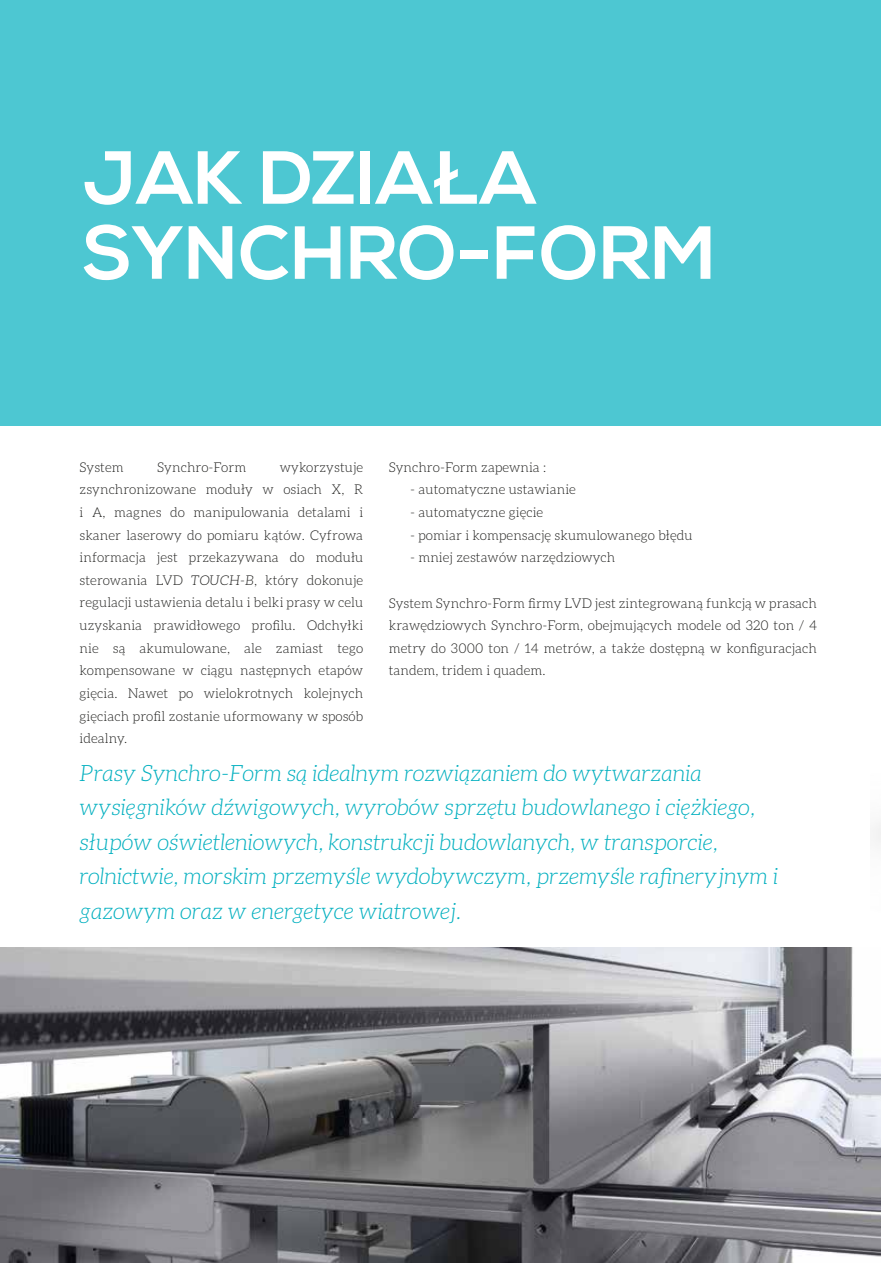
<style>
.page{position:relative;width:881px;height:1263px;background:#fff}
.page>*{position:absolute;margin:0;border:0;box-sizing:border-box;transform-origin:0 0}
.t1{font:700 75px/75px "Nexa";letter-spacing:.01em;color:#fff}
.t2{font:italic 300 22.5px/34.5px "Aleo";color:#00afbf}
.t3{font:300 13.5px/22.6px "Aleo";letter-spacing:.005em;color:#1d1d1b;text-align:justify}
.s1{font-style:italic}
</style>
<div class="page">
<img style="left:0;top:947px;width:880px;height:316px">
<div style="left:0;top:0;width:880px;height:426px;background:#4dc7d2"></div>
<img style="left:870px;top:823px;width:10px;height:133px">
<h1 class="t1" style="left:83px;top:143px;width:634px">JAK DZIAŁA<br>SYNCHRO-FORM</h1>
<p class="t3" style="left:80px;top:455px;width:285px;text-indent:200px">wykorzystuje zsynchronizowane moduły w osiach X, R i A, magnes do manipulowania detalami i skaner laserowy do pomiaru kątów. Cyfrowa informacja jest przekazywana do modułu sterowania LVD <span class="s1">TOUCH-B</span>, który dokonuje regulacji ustawienia detalu i belki prasy w celu uzyskania prawidłowego profilu. Odchyłki nie są akumulowane, ale zamiast tego kompensowane w ciągu następnych etapów gięcia. Nawet po wielokrotnych kolejnych gięciach profil zostanie uformowany w sposób idealny.</p>
<p class="t3" style="left:388px;top:455px;width:159px">Synchro-Form zapewnia :</p>
<p class="t3" style="left:80px;top:455px;width:46px">System</p>
<p class="t3" style="left:157px;top:455px;width:91px">Synchro-Form</p>
<p class="t3" style="left:410px;top:478px;width:167px">- automatyczne ustawianie</p>
<p class="t3" style="left:410px;top:501px;width:135px">- automatyczne gięcie</p>
<p class="t3" style="left:410px;top:523px;width:284px">- pomiar i kompensację skumulowanego błędu</p>
<p class="t3" style="left:410px;top:546px;width:207px">- mniej zestawów narzędziowych</p>
<p class="t3" style="left:388px;top:591px;width:429px">System Synchro-Form firmy LVD jest zintegrowaną funkcją w prasach krawędziowych Synchro-Form, obejmujących modele od 320 ton / 4 metry do 3000 ton / 14 metrów, a także dostępną w konfiguracjach tandem, tridem i quadem.</p>
<p class="t2" style="left:80px;top:755px;width:699px">Prasy Synchro-Form są idealnym rozwiązaniem do wytwarzania wysięgników dźwigowych, wyrobów sprzętu budowlanego i ciężkiego, słupów oświetleniowych, konstrukcji budowlanych, w transporcie, rolnictwie, morskim przemyśle wydobywczym, przemyśle rafineryjnym i gazowym oraz w energetyce wiatrowej.</p>
</div>
